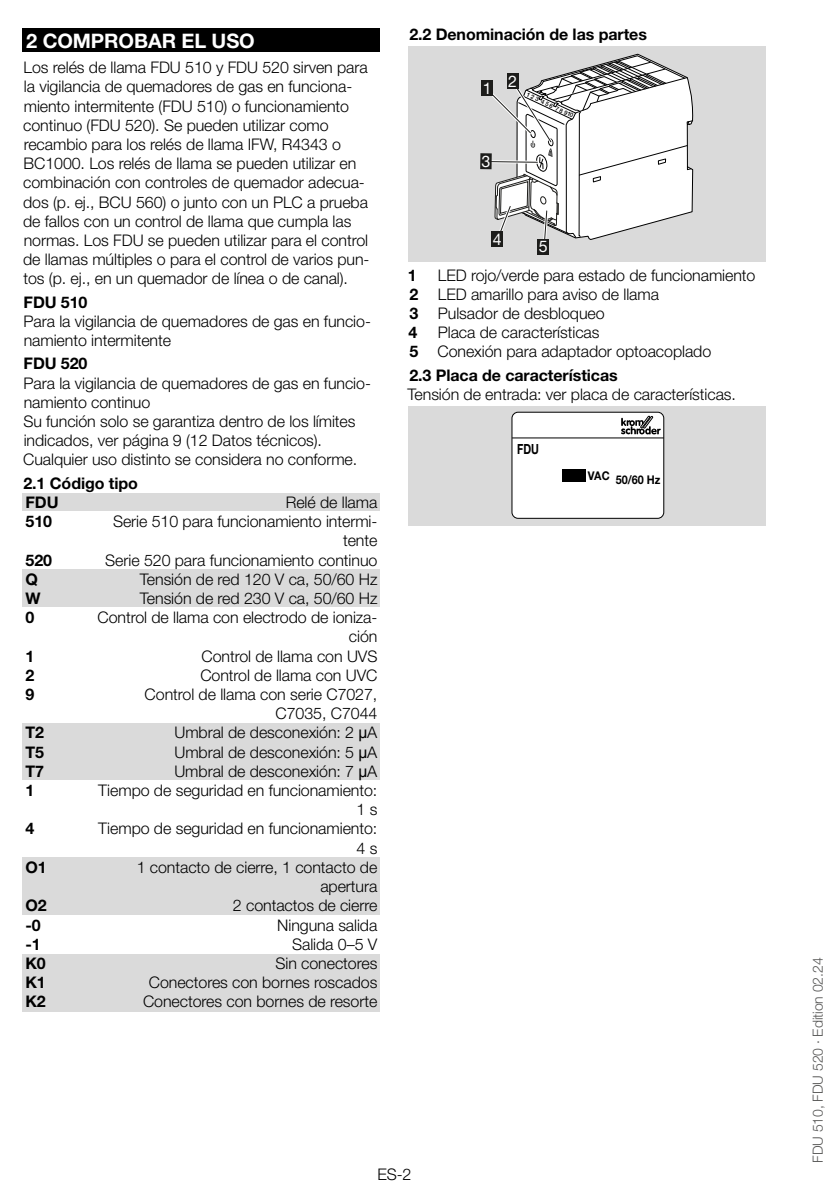
<style>
.page{position:relative;width:840px;height:1191px;background:#fff}
.page>*{position:absolute;margin:0;border:0;box-sizing:border-box;transform-origin:0 0}
.t1{font:700 20px "Helvetica Neue LT Pro";letter-spacing:-.005em;color:#fff}
.t2{font:300 16px/19.2px "Helvetica Neue LT Pro";letter-spacing:-.005em;color:#000;text-align:right}
.t3{font:700 16px/19.2px "Helvetica Neue LT Pro";letter-spacing:-.005em;color:#000}
.t4{font:16px "Helvetica Neue LT Pro";color:#fff}
.t5{font:300 14px "Helvetica Neue LT Pro";letter-spacing:-.005em;color:#575756}
.t6{font:700 14px "Helvetica Neue LT Pro";color:#000;scale:.75 1}
.t7{font:700 12px "Helvetica Neue LT Pro";color:#000;scale:.9 1}
.t8{font:500 6px "Helvetica Neue LT Pro";color:#000}
.s1{font-family:"Arial Unicode MS";font-weight:400}
.s2{font-weight:700}
</style>
<div class="page">
<div style="left:23px;top:28px;width:357px;height:24px;background:#000"></div>
<div style="left:23px;top:492px;width:357px;height:20px;background:#dadada"></div>
<div style="left:23px;top:569px;width:357px;height:20px;background:#dadada"></div>
<div style="left:23px;top:588px;width:357px;height:20px;background:#dadada"></div>
<div style="left:23px;top:723px;width:357px;height:20px;background:#dadada"></div>
<div style="left:23px;top:742px;width:357px;height:20px;background:#dadada"></div>
<div style="left:23px;top:761px;width:357px;height:20px;background:#dadada"></div>
<div style="left:23px;top:780px;width:357px;height:40px;background:#fff"></div>
<div style="left:23px;top:857px;width:357px;height:39px;background:#dadada"></div>
<div style="left:23px;top:896px;width:357px;height:20px;background:#dadada"></div>
<div style="left:23px;top:915px;width:357px;height:20px;background:#fff"></div>
<div style="left:23px;top:953px;width:357px;height:20px;background:#dadada"></div>
<div style="left:23px;top:972px;width:357px;height:20px;background:#dadada"></div>
<div style="left:23px;top:992px;width:357px;height:20px;background:#dadada"></div>
<div style="left:408px;top:46px;width:357px;height:215px;background:#dadada"></div>
<svg style="left:480px;top:153px;width:1px;height:16px"></svg>
<div style="left:408px;top:406px;width:357px;height:119px;background:#dadada"></div>
<div style="left:511px;top:412px;width:152px;height:106px;background:#fff;border-radius:6px"></div>
<div style="left:511px;top:412px;width:153px;height:107px;border:1px solid #000;border-radius:6px"></div>
<svg style="left:621px;top:415px;width:40px;height:20px"></svg>
<hr style="left:512px;top:437px;width:151px;height:1px;background:#000">
<div style="left:562px;top:469px;width:23px;height:12px;background:#000"></div>
<svg style="left:481px;top:53px;width:212px;height:202px"></svg>
<p class="t1" style="left:26px;top:28px;width:230px">2 COMPROBAR EL USO</p>
<p class="t2" style="left:23px;top:58px;width:347px;text-align:left">Los relés de llama FDU 510 y FDU 520 sirven para la vigilancia de quemadores de gas en funciona&shy;miento intermitente (FDU 510) o funcionamiento continuo (FDU 520). Se pueden utilizar como recambio para los relés de llama IFW, R4343 o BC1000. Los relés de llama se pueden utilizar en combinación con controles de quemador adecua&shy;dos (p. ej., BCU 560) o junto con un PLC a prueba de fallos con un control de llama que cumpla las normas. Los FDU se pueden utilizar para el control de llamas múltiples o para el control de varios pun&shy;tos (p. ej., en un quemador de línea o de canal).</p>
<p class="t3" style="left:24px;top:292px;width:65px">FDU 510</p>
<p class="t2" style="left:24px;top:311px;width:349px;text-align:left">Para la vigilancia de quemadores de gas en funcio&shy;namiento intermitente</p>
<p class="t3" style="left:24px;top:354px;width:65px">FDU 520</p>
<p class="t2" style="left:23px;top:373px;width:349px;text-align:left">Para la vigilancia de quemadores de gas en funcio&shy;namiento continuo<br>Su función solo se garantiza dentro de los límites indicados, ver página 9 (12 Datos técnicos).<br>Cualquier uso distinto se considera no conforme.</p>
<p class="t3" style="left:23px;top:473px;width:116px">2.1 Código tipo<br>FDU</p>
<p class="t2" style="left:285px;top:492px;width:93px">Relé de llama</p>
<p class="t3" style="left:26px;top:511px;width:28px">510</p>
<p class="t2" style="left:113px;top:511px;width:266px">Serie 510 para funcionamiento intermi&shy;tente</p>
<p class="t3" style="left:26px;top:550px;width:28px">520</p>
<p class="t2" style="left:105px;top:550px;width:273px">Serie 520 para funcionamiento continuo</p>
<p class="t3" style="left:26px;top:569px;width:14px">Q</p>
<p class="t2" style="left:140px;top:569px;width:239px">Tensión de red 120 V ca, 50/60 Hz</p>
<p class="t3" style="left:26px;top:588px;width:17px">W</p>
<p class="t2" style="left:140px;top:588px;width:239px">Tensión de red 230 V ca, 50/60 Hz</p>
<p class="t3" style="left:26px;top:607px;width:10px">0</p>
<p class="t2" style="left:97px;top:607px;width:281px">Control de llama con electrodo de ioniza&shy;ción</p>
<p class="t3" style="left:26px;top:646px;width:10px">1</p>
<p class="t2" style="left:201px;top:646px;width:177px">Control de llama con UVS</p>
<p class="t3" style="left:26px;top:665px;width:10px">2</p>
<p class="t2" style="left:200px;top:665px;width:178px">Control de llama con UVC</p>
<p class="t3" style="left:26px;top:684px;width:10px">9</p>
<p class="t2" style="left:144px;top:684px;width:234px">Control de llama con serie C7027,<br>C7035, C7044</p>
<p class="t3" style="left:26px;top:723px;width:20px">T2</p>
<p class="t2" style="left:174px;top:723px;width:204px">Umbral de desconexión: 2 <span class="s1">µ</span>A</p>
<p class="t3" style="left:25px;top:742px;width:20px">T5</p>
<p class="t2" style="left:174px;top:742px;width:204px">Umbral de desconexión: 5 <span class="s1">µ</span>A</p>
<p class="t3" style="left:25px;top:761px;width:20px">T7</p>
<p class="t2" style="left:174px;top:761px;width:204px">Umbral de desconexión: 7 <span class="s1">µ</span>A</p>
<p class="t3" style="left:25px;top:780px;width:10px">1</p>
<p class="t2" style="left:98px;top:780px;width:280px">Tiempo de seguridad en funcionamiento:<br>1 s</p>
<p class="t3" style="left:25px;top:819px;width:10px">4</p>
<p class="t2" style="left:98px;top:819px;width:280px">Tiempo de seguridad en funcionamiento:<br>4 s</p>
<p class="t3" style="left:25px;top:857px;width:23px">O1</p>
<p class="t2" style="left:137px;top:857px;width:242px">1 contacto de cierre, 1 contacto de apertura</p>
<p class="t3" style="left:25px;top:895px;width:23px">O2</p>
<p class="t2" style="left:233px;top:895px;width:146px">2 contactos de cierre</p>
<p class="t3" style="left:25px;top:915px;width:17px">-0</p>
<p class="t2" style="left:277px;top:915px;width:102px">Ninguna salida</p>
<p class="t3" style="left:25px;top:934px;width:17px">-1</p>
<p class="t2" style="left:292px;top:934px;width:87px">Salida 0–5 V</p>
<p class="t3" style="left:25px;top:953px;width:22px">K0</p>
<p class="t2" style="left:275px;top:953px;width:103px">Sin conectores</p>
<p class="t3" style="left:25px;top:972px;width:22px">K1</p>
<p class="t2" style="left:149px;top:972px;width:230px">Conectores con bornes roscados</p>
<p class="t3" style="left:25px;top:991px;width:22px">K2</p>
<p class="t2" style="left:143px;top:991px;width:236px">Conectores con bornes de resorte</p>
<p class="t3" style="left:409px;top:24px;width:239px">2.2 Denominación de las partes</p>
<p class="t4" style="left:482px;top:78px;width:10px">1</p>
<p class="t4" style="left:508px;top:71px;width:10px">2</p>
<p class="t8" style="left:528px;top:91px;width:52px;rotate:25deg">123 456 78910</p>
<p class="t4" style="left:492px;top:229px;width:10px">4</p>
<p class="t4" style="left:538px;top:237px;width:10px">5</p>
<p class="t2" style="left:408px;top:265px;width:348px;text-align:left;text-indent:29px">LED rojo/verde para estado de funcionamiento<br><span class="s2">2</span> LED amarillo para aviso de llama<br><span class="s2">3</span> Pulsador de desbloqueo<br><span class="s2">4</span></p>
<p class="t3" style="left:407px;top:265px;width:10px">1</p>
<p class="t2" style="left:409px;top:322px;width:303px;text-align:left;text-indent:28px">Placa de características<br><span class="s2">5</span> Conexión para adaptador optoacoplado</p>
<p class="t3" style="left:409px;top:365px;width:210px">2.3 Placa de características</p>
<p class="t2" style="left:407px;top:384px;width:330px">Tensión de entrada: ver placa de características.</p>
<p class="t6" style="left:517px;top:440px;width:31px">FDU</p>
<p class="t7" style="left:566px;top:472px;width:105px">230 VAC 50/60 Hz</p>
<p class="t2" style="left:377px;top:1164px;width:36px">ES-2</p>
<p class="t5" style="left:809px;top:1162px;width:207px;rotate:-90deg">FDU 510, FDU 520 · Edition 02.24</p>
</div>
